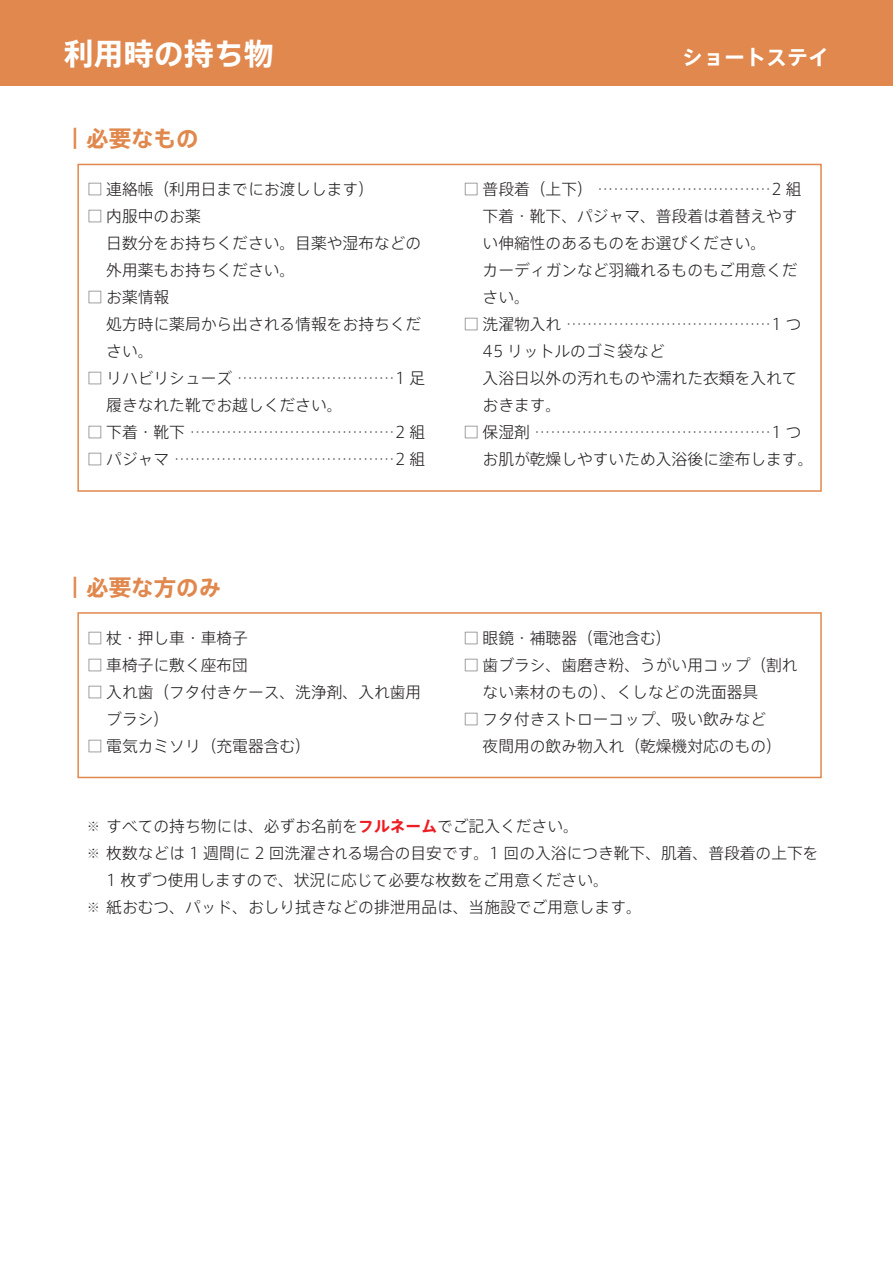
<style>
.page{position:relative;width:893px;height:1263px;background:#fff}
.page>*{position:absolute;margin:0;border:0;box-sizing:border-box;transform-origin:0 0}
.t1{font:700 30px "Axis Std";color:#fff}
.t2{font:700 22.5px "Axis Std";color:#e0884d}
.t3{font:700 21px "Axis Std";color:#fff}
.t4{font:300 15.75px/27px "Axis Std";color:#231f20}
.s1{font-size:12.6px}
.s2{font-weight:700;color:#ee1d23}
</style>
<div class="page">
<div style="left:0;top:0;width:893px;height:85px;background:#e0884d"></div>
<div style="left:77px;top:164px;width:745px;height:328px;border:2px solid #e0884d"></div>
<div style="left:77px;top:612px;width:745px;height:166px;border:2px solid #e0884d"></div>
<h1 class="t1" style="left:64px;top:30px;width:212px">利用時の持ち物</h1>
<h3 class="t3" style="left:682px;top:41px;width:148px">ショートステイ</h3>
<h2 class="t2" style="left:64px;top:122px;width:136px">｜必要なもの</h2>
<p class="t4" style="left:87px;top:175px;width:288px">□ 連絡帳（利用日までにお渡しします）</p>
<p class="t4" style="left:106px;top:202px;width:316px;text-indent:-19px">□ 内服中のお薬<br>日数分をお持ちください。目薬や湿布などの外用薬もお持ちください。</p>
<p class="t4" style="left:106px;top:283px;width:316px;text-indent:-19px">□ お薬情報<br>処方時に薬局から出される情報をお持ちください。</p>
<p class="t4" style="left:106px;top:364px;width:320px;text-indent:-19px">□ リハビリシューズ …………………………1 足履きなれた靴でお越しください。</p>
<p class="t4" style="left:87px;top:418px;width:340px">□ 下着・靴下 …………………………………2 組</p>
<p class="t4" style="left:87px;top:445px;width:340px">□ パジャマ ……………………………………2 組</p>
<p class="t4" style="left:483px;top:175px;width:320px;text-indent:-19px">□ 普段着（上下） ……………………………2 組下着・靴下、パジャマ、普段着は着替えやすい伸縮性のあるものをお選びください。<br>カーディガンなど羽織れるものもご用意ください。</p>
<p class="t4" style="left:483px;top:310px;width:320px;text-indent:-19px">□ 洗濯物入れ …………………………………1 つ<br>45 リットルのゴミ袋など<br>入浴日以外の汚れものや濡れた衣類を入れておきます。</p>
<p class="t4" style="left:483px;top:418px;width:332px;text-indent:-19px">□ 保湿剤 ………………………………………1 つお肌が乾燥しやすいため入浴後に塗布します。</p>
<h2 class="t2" style="left:64px;top:570px;width:159px">｜必要な方のみ</h2>
<p class="t4" style="left:87px;top:623px;width:162px">□ 杖・押し車・車椅子</p>
<p class="t4" style="left:87px;top:650px;width:162px">□ 車椅子に敷く座布団</p>
<p class="t4" style="left:106px;top:677px;width:316px;text-indent:-19px">□ 入れ歯（フタ付きケース、洗浄剤、入れ歯用ブラシ）</p>
<p class="t4" style="left:87px;top:731px;width:225px">□ 電気カミソリ（充電器含む）</p>
<p class="t4" style="left:463px;top:623px;width:210px">□ 眼鏡・補聴器（電池含む）</p>
<p class="t4" style="left:483px;top:650px;width:316px;text-indent:-19px">□ 歯ブラシ、歯磨き粉、うがい用コップ（割れない素材のもの）、くしなどの洗面器具</p>
<p class="t4" style="left:483px;top:704px;width:301px;text-indent:-19px">□ フタ付きストローコップ、吸い飲みなど夜間用の飲み物入れ（乾燥機対応のもの）</p>
<p class="t4" style="left:87px;top:812px;width:493px"><span class="s1">※</span> すべての持ち物には、必ずお名前を<span class="s2">フルネーム</span>でご記入ください。</p>
<p class="t4" style="left:87px;top:839px;width:733px"><span class="s1">※</span> 枚数などは 1 週間に 2 回洗濯される場合の目安です。1 回の入浴につき靴下、肌着、普段着の上下を</p>
<p class="t4" style="left:106px;top:866px;width:504px">1 枚ずつ使用しますので、状況に応じて必要な枚数をご用意ください。</p>
<p class="t4" style="left:87px;top:893px;width:556px"><span class="s1">※</span> 紙おむつ、パッド、おしり拭きなどの排泄用品は、当施設でご用意します。</p>
</div>
